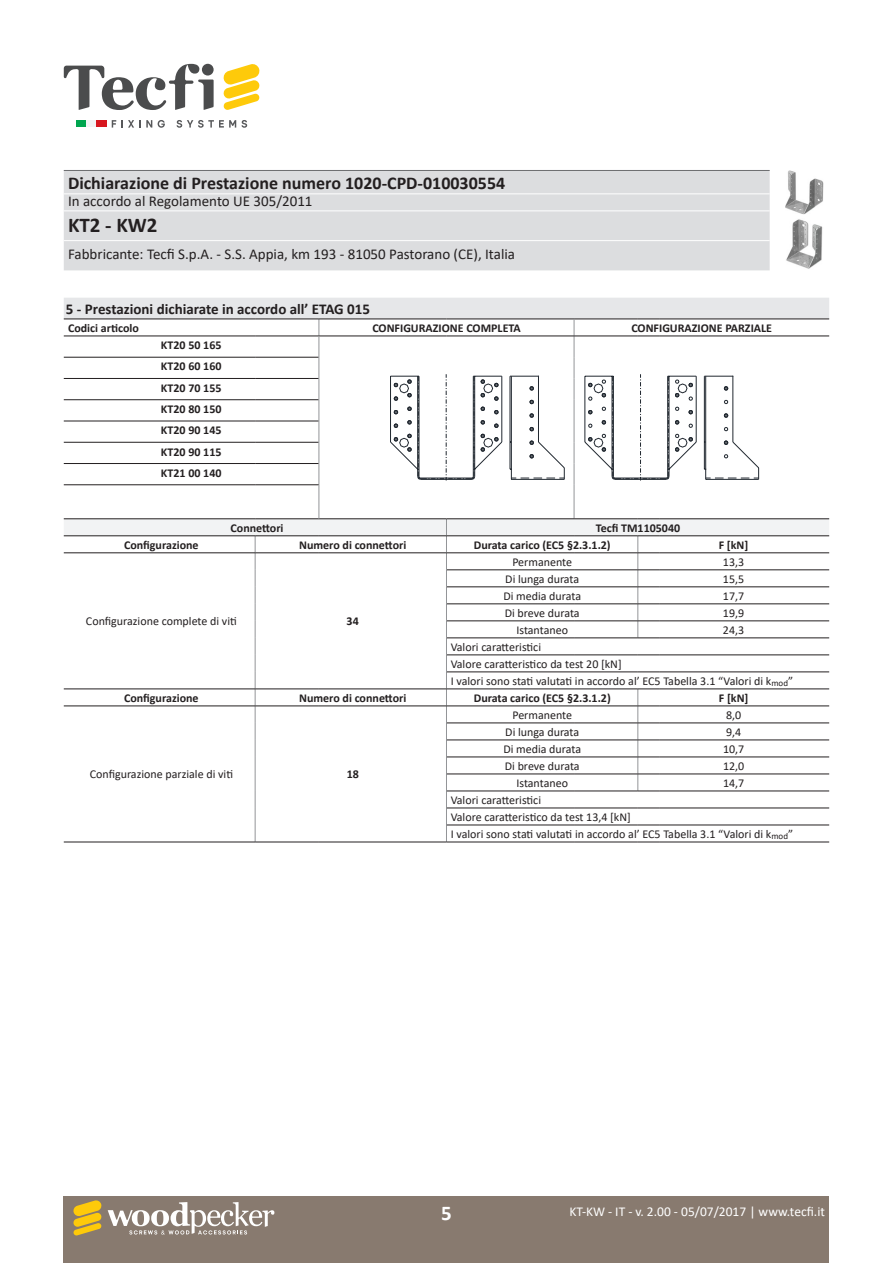
<style>
.page{position:relative;width:893px;height:1263px;background:#fff}
.page>*{position:absolute;margin:0;border:0;box-sizing:border-box;transform-origin:0 0}
.t1{font:700 21px "Calibri";color:#231f20}
.t2{font:700 21px "Calibri";color:#fff}
.t3{font:700 18px "Calibri";color:#231f20}
.t4{font:15px "Calibri";color:#231f20}
.t5{font:700 15px "Calibri";color:#231f20}
.t6{font:13.5px "Calibri";color:#fff}
.t7{font:12px/17px "Calibri";color:#231f20}
.t8{font:700 12px/21.3px "Calibri";color:#231f20;text-align:justify}
</style>
<div class="page">
<img style="left:785px;top:170px;width:39px;height:44px">
<img style="left:786px;top:219px;width:37px;height:50px">
<div style="left:64px;top:1196px;width:765px;height:67px;background:#887a6f"></div>
<div style="left:64px;top:171px;width:706px;height:99px;background:#dcdddf"></div>
<hr style="left:64px;top:170px;width:706px;height:1px;background:#6c6d70">
<hr style="left:64px;top:193px;width:706px;height:1px;background:#fff">
<hr style="left:64px;top:210px;width:706px;height:1px;background:#fff">
<hr style="left:64px;top:240px;width:706px;height:1px;background:#fff">
<div style="left:76px;top:121px;width:10px;height:6px;background:#00a54f"></div>
<div style="left:86px;top:121px;width:10px;height:6px;background:#f2f3f4"></div>
<div style="left:96px;top:121px;width:10px;height:6px;background:#d7171f"></div>
<svg style="left:112px;top:120px;width:40px;height:8px"></svg>
<svg style="left:158px;top:120px;width:7px;height:8px"></svg>
<svg style="left:177px;top:120px;width:70px;height:8px"></svg>
<svg style="left:223px;top:64px;width:37px;height:46px"></svg>
<svg style="left:64px;top:64px;width:150px;height:46px"></svg>
<svg style="left:73px;top:1200px;width:29px;height:36px"></svg>
<svg style="left:108px;top:1202px;width:166px;height:32px"></svg>
<hr style="left:574px;top:485px;width:1px;height:34px;background:#939598">
<svg style="left:64px;top:518px;width:765px;height:325px"></svg>
<hr style="left:659px;top:842px;width:170px;height:1px;background:#231f20">
<hr style="left:64px;top:518px;width:191px;height:1px;background:#231f20">
<hr style="left:255px;top:518px;width:64px;height:1px;background:#231f20">
<hr style="left:64px;top:535px;width:191px;height:1px;background:#231f20">
<hr style="left:255px;top:535px;width:64px;height:1px;background:#231f20">
<hr style="left:319px;top:535px;width:127px;height:1px;background:#231f20">
<hr style="left:64px;top:553px;width:191px;height:1px;background:#231f20">
<hr style="left:255px;top:553px;width:64px;height:1px;background:#231f20">
<hr style="left:319px;top:553px;width:127px;height:1px;background:#231f20">
<hr style="left:64px;top:689px;width:191px;height:1px;background:#231f20">
<hr style="left:255px;top:689px;width:64px;height:1px;background:#231f20">
<hr style="left:319px;top:689px;width:127px;height:1px;background:#231f20">
<hr style="left:64px;top:706px;width:191px;height:1px;background:#231f20">
<hr style="left:255px;top:706px;width:64px;height:1px;background:#231f20">
<hr style="left:319px;top:706px;width:127px;height:1px;background:#231f20">
<hr style="left:64px;top:842px;width:191px;height:1px;background:#231f20">
<hr style="left:255px;top:842px;width:64px;height:1px;background:#231f20">
<hr style="left:319px;top:842px;width:127px;height:1px;background:#231f20">
<hr style="left:319px;top:485px;width:1px;height:34px;background:#939598">
<svg style="left:64px;top:298px;width:765px;height:187px"></svg>
<h2 class="t3" style="left:68px;top:170px;width:439px">Dichiarazione di Prestazione numero 1020-CPD-010030554</h2>
<p class="t4" style="left:68px;top:191px;width:246px">In accordo al Regolamento UE 305/2011</p>
<h1 class="t1" style="left:68px;top:210px;width:91px">KT2 - KW2</h1>
<p class="t4" style="left:68px;top:244px;width:448px">Fabbricante: Tecfi S.p.A. - S.S. Appia, km 193 - 81050 Pastorano (CE), Italia</p>
<p class="t5" style="left:66px;top:298px;width:306px">5 - Prestazioni dichiarate in accordo all’ ETAG 015</p>
<p class="t8" style="left:68px;top:317px;width:72px">Codici articolo</p>
<p class="t8" style="left:372px;top:317px;width:150px">CONFIGURAZIONE COMPLETA</p>
<p class="t8" style="left:631px;top:317px;width:142px">CONFIGURAZIONE PARZIALE</p>
<p class="t8" style="left:161px;top:334px;width:62px">KT20 50 165<br>KT20 60 160<br>KT20 70 155<br>KT20 80 150<br>KT20 90 145<br>KT20 90 115<br>KT21 00 140</p>
<p class="t8" style="left:231px;top:517px;width:55px">Connettori</p>
<p class="t8" style="left:596px;top:517px;width:86px">Tecfi TM1105040</p>
<p class="t8" style="left:124px;top:534px;width:76px">Configurazione</p>
<p class="t8" style="left:299px;top:534px;width:109px">Numero di connettori</p>
<p class="t8" style="left:474px;top:534px;width:138px">Durata carico (EC5 §2.3.1.2)</p>
<p class="t8" style="left:719px;top:534px;width:31px">F [kN]</p>
<p class="t7" style="left:86px;top:613px;width:152px">Configurazione complete di viti</p>
<p class="t8" style="left:347px;top:611px;width:14px">34</p>
<p class="t7" style="left:512px;top:553px;width:61px">Permanente</p>
<p class="t7" style="left:723px;top:553px;width:23px">13,3</p>
<p class="t7" style="left:505px;top:570px;width:75px">Di lunga durata</p>
<p class="t7" style="left:723px;top:570px;width:23px">15,5</p>
<p class="t7" style="left:503px;top:587px;width:79px">Di media durata</p>
<p class="t7" style="left:723px;top:587px;width:23px">17,7</p>
<p class="t7" style="left:505px;top:604px;width:76px">Di breve durata</p>
<p class="t7" style="left:723px;top:604px;width:23px">19,9</p>
<p class="t7" style="left:516px;top:621px;width:53px">Istantaneo</p>
<p class="t7" style="left:723px;top:621px;width:23px">24,3</p>
<p class="t7" style="left:451px;top:638px;width:344px">Valori caratteristici<br>Valore caratteristico da test 20 [kN]<br>I valori sono stati valutati in accordo al’ EC5 Tabella 3.1 “Valori di k<sub>mod</sub>”</p>
<p class="t8" style="left:124px;top:687px;width:76px">Configurazione</p>
<p class="t8" style="left:299px;top:687px;width:109px">Numero di connettori</p>
<p class="t8" style="left:474px;top:687px;width:138px">Durata carico (EC5 §2.3.1.2)</p>
<p class="t8" style="left:719px;top:687px;width:31px">F [kN]</p>
<p class="t7" style="left:90px;top:766px;width:145px">Configurazione parziale di viti</p>
<p class="t8" style="left:347px;top:764px;width:14px">18</p>
<p class="t7" style="left:512px;top:706px;width:61px">Permanente</p>
<p class="t7" style="left:726px;top:706px;width:17px">8,0</p>
<p class="t7" style="left:505px;top:723px;width:75px">Di lunga durata</p>
<p class="t7" style="left:726px;top:723px;width:17px">9,4</p>
<p class="t7" style="left:503px;top:740px;width:79px">Di media durata</p>
<p class="t7" style="left:723px;top:740px;width:23px">10,7</p>
<p class="t7" style="left:505px;top:757px;width:76px">Di breve durata</p>
<p class="t7" style="left:723px;top:757px;width:23px">12,0</p>
<p class="t7" style="left:516px;top:774px;width:53px">Istantaneo</p>
<p class="t7" style="left:723px;top:774px;width:23px">14,7</p>
<p class="t7" style="left:451px;top:791px;width:344px">Valori caratteristici<br>Valore caratteristico da test 13,4 [kN]<br>I valori sono stati valutati in accordo al’ EC5 Tabella 3.1 “Valori di k<sub>mod</sub>”</p>
<h1 class="t2" style="left:441px;top:1199px;width:12px">5</h1>
<p class="t6" style="left:570px;top:1202px;width:257px">KT-KW - IT - v. 2.00 - 05/07/2017 | www.tecfi.it</p>
</div>
